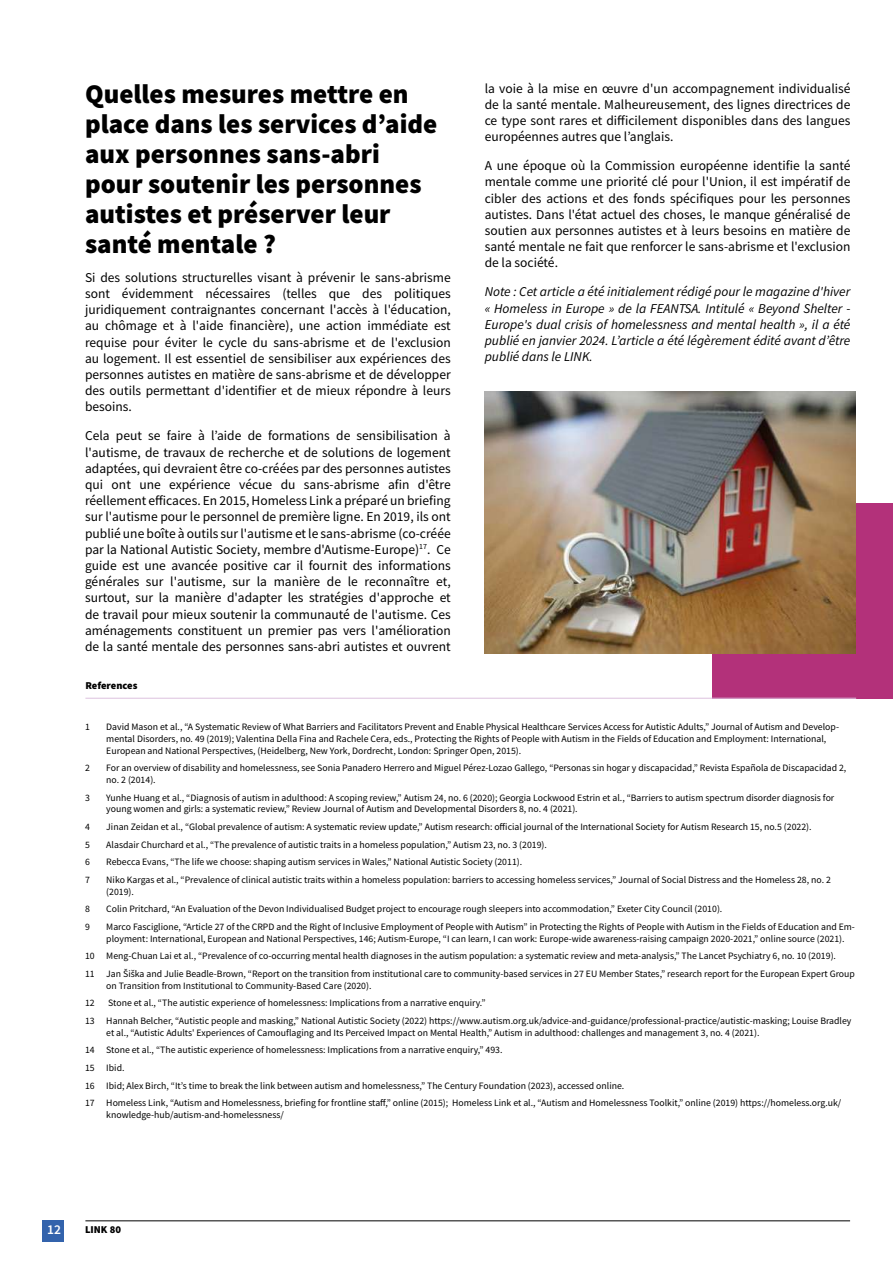
<style>
.page{position:relative;width:893px;height:1263px;background:#fff}
.page>*{position:absolute;margin:0;border:0;box-sizing:border-box;transform-origin:0 0}
.t1{font:900 27px/30px "Source Sans Pro";color:#000}
.t2{font:13.5px/16.2px "Source Sans Pro";color:#000;text-align:justify}
.t3{font:italic 13.5px/16.2px "Source Sans Pro";color:#000;text-align:justify}
.t4{font:600 13.5px "Source Sans Pro";color:#fff}
.t5{font:900 10.5px "Source Sans Pro";color:#000}
.t6{font:9.75px/11.7px "Source Sans Pro";color:#000}
</style>
<div class="page">
<div style="left:42px;top:1220px;width:22px;height:22px;background:#3363ac"></div>
<hr style="left:85px;top:1220px;width:765px;height:1px;background:#000">
<div style="left:712px;top:503px;width:181px;height:195px;background:#b3317a"></div>
<img style="left:485px;top:392px;width:371px;height:261px">
<hr style="left:85px;top:698px;width:771px;height:1px;background:#dcc1de">
<h1 class="t1" style="left:85px;top:78px;width:354px">Quelles mesures mettre en place dans les services d’aide aux personnes sans-abri pour soutenir les personnes autistes et préserver leur santé mentale ?</h1>
<p class="t2" style="left:85px;top:269px;width:367px">Si des solutions structurelles visant à prévenir le sans-abrisme sont évidemment nécessaires (telles que des politiques juridiquement contraignantes concernant l'accès à l'éducation, au chômage et à l'aide financière), une action immédiate est requise pour éviter le cycle du sans-abrisme et de l'exclusion au logement. Il est essentiel de sensibiliser aux expériences des personnes autistes en matière de sans-abrisme et de développer des outils permettant d'identifier et de mieux répondre à leurs besoins.</p>
<p class="t2" style="left:85px;top:428px;width:367px">Cela peut se faire à l’aide de formations de sensibilisation à l'autisme, de travaux de recherche et de solutions de logement adaptées, qui devraient être co-créées par des personnes autistes qui ont une expérience vécue du sans-abrisme afin d'être réellement efficaces. En 2015, Homeless Link a préparé un briefing sur l'autisme pour le personnel de première ligne. En 2019, ils ont publié une boîte à outils sur l'autisme et le sans-abrisme (co-créée par la National Autistic Society, membre d'Autisme-Europe)<sup>17</sup>. Ce guide est une avancée positive car il fournit des informations générales sur l'autisme, sur la manière de le reconnaître et, surtout, sur la manière d'adapter les stratégies d'approche et de travail pour mieux soutenir la communauté de l'autisme. Ces aménagements constituent un premier pas vers l'amélioration de la santé mentale des personnes sans-abri autistes et ouvrent</p>
<p class="t5" style="left:85px;top:678px;width:53px">References</p>
<h2 class="t2" style="left:485px;top:80px;width:367px">la voie à la mise en œuvre d'un accompagnement individualisé de la santé mentale. Malheureusement, des lignes directrices de ce type sont rares et difficilement disponibles dans des langues européennes autres que l’anglais.</h2>
<p class="t2" style="left:485px;top:158px;width:367px">A une époque où la Commission européenne identifie la santé mentale comme une priorité clé pour l'Union, il est impératif de cibler des actions et des fonds spécifiques pour les personnes autistes. Dans l'état actuel des choses, le manque généralisé de soutien aux personnes autistes et à leurs besoins en matière de santé mentale ne fait que renforcer le sans-abrisme et l'exclusion de la société.</p>
<p class="t3" style="left:485px;top:284px;width:367px">Note : Cet article a été initialement rédigé pour le magazine d'hiver « Homeless in Europe » de la FEANTSA. Intitulé « Beyond Shelter - Europe's dual crisis of homelessness and mental health », il a été publié en janvier 2024. L’article a été légèrement édité avant d’être publié dans le LINK.</p>
<p class="t6" style="left:85px;top:721px;width:6px">1</p>
<p class="t6" style="left:106px;top:721px;width:734px">David Mason et al., “A Systematic Review of What Barriers and Facilitators Prevent and Enable Physical Healthcare Services Access for Autistic Adults,” Journal of Autism and Develop&shy;mental Disorders, no. 49 (2019); Valentina Della Fina and Rachele Cera, eds., Protecting the Rights of People with Autism in the Fields of Education and Employment: International,<br>European and National Perspectives, (Heidelberg, New York, Dordrecht, London: Springer Open, 2015).</p>
<p class="t6" style="left:85px;top:762px;width:6px">2</p>
<p class="t6" style="left:106px;top:762px;width:742px">For an overview of disability and homelessness, see Sonia Panadero Herrero and Miguel Pérez-Lozao Gallego, “Personas sin hogar y discapacidad,” Revista Española de Discapacidad 2, no. 2 (2014).</p>
<p class="t6" style="left:85px;top:791px;width:6px">3</p>
<p class="t6" style="left:106px;top:791px;width:729px">Yunhe Huang et al., “Diagnosis of autism in adulthood: A scoping review,” Autism 24, no. 6 (2020); Georgia Lockwood Estrin et al., “Barriers to autism spectrum disorder diagnosis for young women and girls: a systematic review,” Review Journal of Autism and Developmental Disorders 8, no. 4 (2021).</p>
<p class="t6" style="left:85px;top:821px;width:6px">4</p>
<p class="t6" style="left:106px;top:821px;width:707px">Jinan Zeidan et al., “Global prevalence of autism: A systematic review update,” Autism research: official journal of the International Society for Autism Research 15, no.5 (2022).</p>
<p class="t6" style="left:85px;top:838px;width:6px">5</p>
<p class="t6" style="left:106px;top:838px;width:442px">Alasdair Churchard et al., “The prevalence of autistic traits in a homeless population,” Autism 23, no. 3 (2019).</p>
<p class="t6" style="left:85px;top:856px;width:6px">6</p>
<p class="t6" style="left:106px;top:856px;width:417px">Rebecca Evans, “The life we choose: shaping autism services in Wales,” National Autistic Society (2011).</p>
<p class="t6" style="left:85px;top:874px;width:6px">7</p>
<p class="t6" style="left:106px;top:874px;width:726px">Niko Kargas et al., “Prevalence of clinical autistic traits within a homeless population: barriers to accessing homeless services,” Journal of Social Distress and the Homeless 28, no. 2 (2019).</p>
<p class="t6" style="left:85px;top:903px;width:6px">8</p>
<p class="t6" style="left:106px;top:903px;width:618px">Colin Pritchard, “An Evaluation of the Devon Individualised Budget project to encourage rough sleepers into accommodation,” Exeter City Council (2010).</p>
<p class="t6" style="left:85px;top:921px;width:6px">9</p>
<p class="t6" style="left:106px;top:921px;width:750px">Marco Fasciglione, “Article 27 of the CRPD and the Right of Inclusive Employment of People with Autism” in Protecting the Rights of People with Autism in the Fields of Education and Em&shy;ployment: International, European and National Perspectives, 146; Autism-Europe, “I can learn, I can work: Europe-wide awareness-raising campaign 2020-2021,” online source (2021).</p>
<p class="t6" style="left:85px;top:947px;width:771px;line-height:17.7px">10 Meng-Chuan Lai et al., “Prevalence of co-occurring mental health diagnoses in the autism population: a systematic review and meta-analysis,” The Lancet Psychiatry 6, no. 10 (2019).<br>11 Jan Šiška and Julie Beadle-Brown, “Report on the transition from institutional care to community-based services in 27 EU Member States,” research report for the European Expert Group</p>
<p class="t6" style="left:106px;top:979px;width:267px">on Transition from Institutional to Community-Based Care (2020).</p>
<p class="t6" style="left:85px;top:997px;width:11px">12</p>
<p class="t6" style="left:85px;top:994px;width:768px;line-height:17.7px;text-indent:23px">Stone et al., “The autistic experience of homelessness: Implications from a narrative enquiry.”<br>13 Hannah Belcher, “Autistic people and masking,” National Autistic Society (2022) https://www.autism.org.uk/advice-and-guidance/professional-practice/autistic-masking; Louise Bradley</p>
<p class="t6" style="left:85px;top:1023px;width:758px;line-height:17.7px;text-indent:21px">et al., “Autistic Adults' Experiences of Camouflaging and Its Perceived Impact on Mental Health,” Autism in adulthood: challenges and management 3, no. 4 (2021).<br>14 Stone et al., “The autistic experience of homelessness: Implications from a narrative enquiry,” 493.<br>15 Ibid.<br>16 Ibid; Alex Birch, “It’s time to break the link between autism and homelessness,” The Century Foundation (2023), accessed online.<br>17 Homeless Link, “Autism and Homelessness, briefing for frontline staff,” online (2015); Homeless Link et al., “Autism and Homelessness Toolkit,” online (2019) https://homeless.org.uk/</p>
<p class="t6" style="left:106px;top:1109px;width:179px">knowledge-hub/autism-and-homelessness/</p>
<h2 class="t4" style="left:47px;top:1221px;width:15px">12</h2>
<p class="t5" style="left:85px;top:1222px;width:37px">LINK 80</p>
</div>
